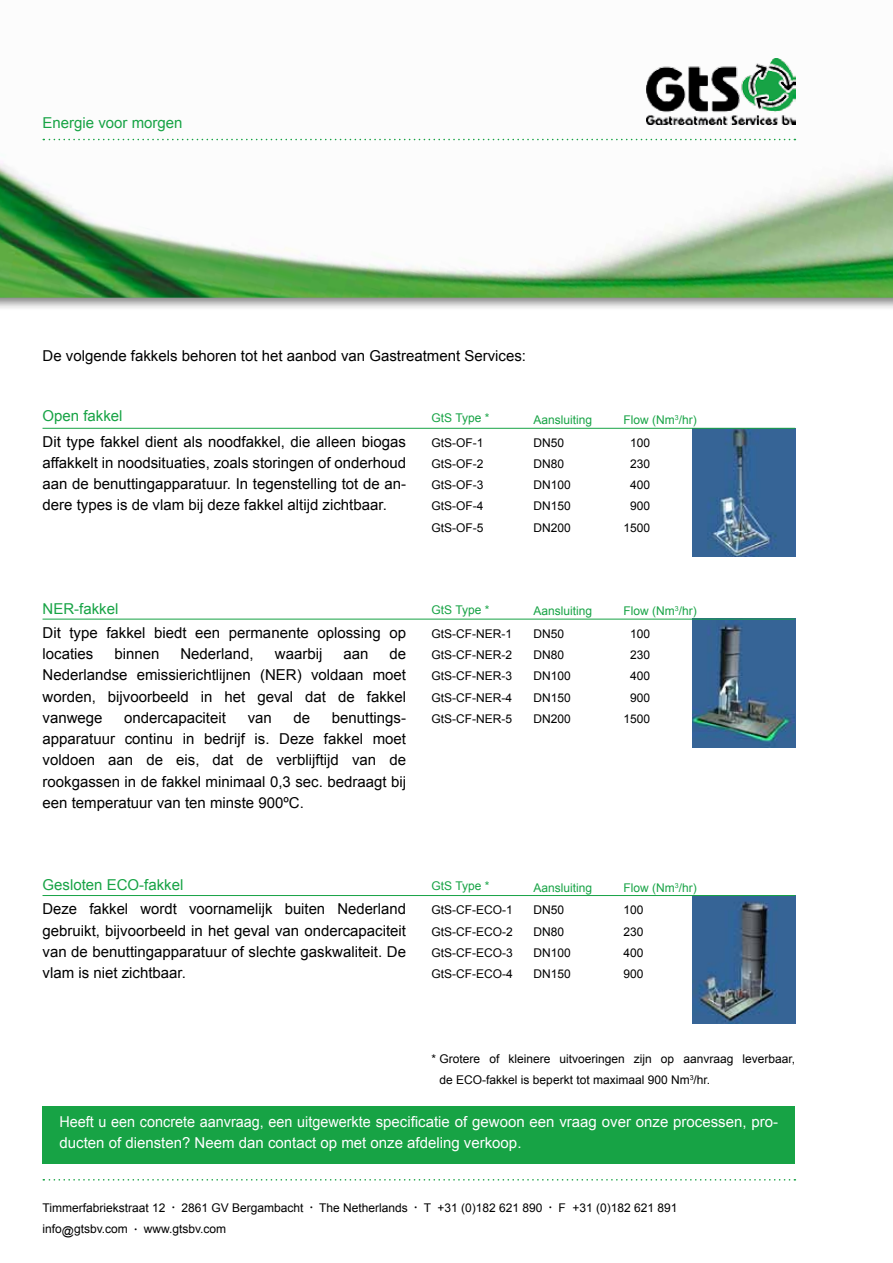
<style>
.page{position:relative;width:893px;height:1263px;background:#fff}
.page>*{position:absolute;margin:0;border:0;box-sizing:border-box;transform-origin:0 0}
.t1{font:15px/21.3px "Arial";color:#000;text-align:justify}
.t2{font:15px/21.3px "Arial";color:#fff;scale:.96 1}
.t3{font:15px "Arial";color:#17a345}
.t4{font:12px/21.3px "Arial";color:#000}
.t5{font:12px "Arial";color:#17a345}
.s1{font-size:7.5px}
</style>
<div class="page">
<div style="left:0;top:0;width:893px;height:311px;background:#000;opacity:.5"></div>
<img style="left:0;top:0;width:893px;height:298px">
<img style="left:647px;top:59px;width:149px;height:66px">
<svg style="left:43px;top:139px;width:752px;height:1px"></svg>
<svg style="left:43px;top:1179px;width:752px;height:1px"></svg>
<div style="left:43px;top:1106px;width:752px;height:57px;background:#17a345"></div>
<img style="left:692px;top:429px;width:103px;height:128px">
<img style="left:692px;top:620px;width:103px;height:127px">
<img style="left:692px;top:896px;width:103px;height:127px">
<hr style="left:43px;top:428px;width:752px;height:1px;background:#17a345">
<hr style="left:43px;top:619px;width:752px;height:1px;background:#17a345">
<hr style="left:43px;top:895px;width:752px;height:1px;background:#17a345">
<p class="t3" style="left:43px;top:112px;width:142px">Energie voor morgen</p>
<p class="t1" style="left:43px;top:346px;width:485px">De volgende fakkels behoren tot het aanbod van Gastreatment Services:</p>
<p class="t3" style="left:43px;top:406px;width:82px">Open fakkel</p>
<p class="t1" style="left:43px;top:431px;width:365px">Dit type fakkel dient als noodfakkel, die alleen biogas affakkelt in noodsituaties, zoals storingen of onderhoud aan de benuttingapparatuur. In tegenstelling tot de an&shy;dere types is de vlam bij deze fakkel altijd zichtbaar.</p>
<p class="t5" style="left:432px;top:410px;width:59px">GtS Type *</p>
<p class="t5" style="left:534px;top:412px;width:60px">Aansluiting</p>
<p class="t5" style="left:624px;top:412px;width:75px">Flow (Nm<sup>3</sup>/hr)</p>
<p class="t4" style="left:432px;top:432px;width:54px">GtS-OF-1</p>
<p class="t4" style="left:534px;top:432px;width:32px">DN50</p>
<p class="t4" style="left:630px;top:432px;width:22px">100</p>
<p class="t4" style="left:432px;top:453px;width:54px">GtS-OF-2</p>
<p class="t4" style="left:534px;top:453px;width:32px">DN80</p>
<p class="t4" style="left:630px;top:453px;width:22px">230</p>
<p class="t4" style="left:432px;top:474px;width:54px">GtS-OF-3</p>
<p class="t4" style="left:534px;top:474px;width:39px">DN100</p>
<p class="t4" style="left:630px;top:474px;width:22px">400</p>
<p class="t4" style="left:432px;top:496px;width:54px">GtS-OF-4</p>
<p class="t4" style="left:534px;top:496px;width:39px">DN150</p>
<p class="t4" style="left:630px;top:496px;width:22px">900</p>
<p class="t4" style="left:432px;top:517px;width:54px">GtS-OF-5</p>
<p class="t4" style="left:534px;top:517px;width:39px">DN200</p>
<p class="t4" style="left:624px;top:517px;width:28px">1500</p>
<p class="t3" style="left:43px;top:598px;width:77px">NER-fakkel</p>
<p class="t1" style="left:43px;top:622px;width:365px">Dit type fakkel biedt een permanente oplossing op locaties</p>
<p class="t1" style="left:43px;top:643px;width:365px;text-indent:347px">de Nederlandse emissierichtlijnen (NER) voldaan moet worden, bijvoorbeeld in het geval dat de fakkel vanwege</p>
<p class="t1" style="left:114px;top:643px;width:47px">binnen</p>
<p class="t1" style="left:180px;top:643px;width:75px">Nederland,</p>
<p class="t1" style="left:275px;top:643px;width:49px">waarbij</p>
<p class="t1" style="left:343px;top:643px;width:27px">aan</p>
<p class="t1" style="left:43px;top:707px;width:365px;text-indent:289px">benuttings&shy;apparatuur continu in bedrijf is. Deze fakkel moet voldoen aan de eis, dat de verblijftijd van de rookgassen in de fakkel minimaal 0,3 sec. bedraagt bij een temperatuur van ten minste 900ºC.</p>
<p class="t1" style="left:124px;top:707px;width:103px">ondercapaciteit</p>
<p class="t1" style="left:248px;top:707px;width:26px">van</p>
<p class="t1" style="left:293px;top:707px;width:18px">de</p>
<p class="t5" style="left:432px;top:601px;width:59px">GtS Type *</p>
<p class="t5" style="left:534px;top:603px;width:60px">Aansluiting</p>
<p class="t5" style="left:624px;top:603px;width:75px">Flow (Nm<sup>3</sup>/hr)</p>
<p class="t4" style="left:432px;top:623px;width:82px">GtS-CF-NER-1</p>
<p class="t4" style="left:534px;top:623px;width:32px">DN50</p>
<p class="t4" style="left:630px;top:623px;width:22px">100</p>
<p class="t4" style="left:432px;top:644px;width:82px">GtS-CF-NER-2</p>
<p class="t4" style="left:534px;top:644px;width:32px">DN80</p>
<p class="t4" style="left:630px;top:644px;width:22px">230</p>
<p class="t4" style="left:432px;top:666px;width:82px">GtS-CF-NER-3</p>
<p class="t4" style="left:534px;top:666px;width:39px">DN100</p>
<p class="t4" style="left:630px;top:666px;width:22px">400</p>
<p class="t4" style="left:432px;top:687px;width:82px">GtS-CF-NER-4</p>
<p class="t4" style="left:534px;top:687px;width:39px">DN150</p>
<p class="t4" style="left:630px;top:687px;width:22px">900</p>
<p class="t4" style="left:432px;top:708px;width:82px">GtS-CF-NER-5</p>
<p class="t4" style="left:534px;top:708px;width:39px">DN200</p>
<p class="t4" style="left:624px;top:708px;width:28px">1500</p>
<p class="t3" style="left:43px;top:875px;width:142px">Gesloten ECO-fakkel</p>
<p class="t1" style="left:43px;top:898px;width:365px">Deze fakkel wordt voornamelijk buiten Nederland gebruikt, bijvoorbeeld in het geval van ondercapaciteit van de benuttingapparatuur of slechte gaskwaliteit. De vlam is niet zichtbaar.</p>
<p class="t5" style="left:432px;top:878px;width:59px">GtS Type *</p>
<p class="t5" style="left:534px;top:879px;width:60px">Aansluiting</p>
<p class="t5" style="left:624px;top:879px;width:75px">Flow (Nm<sup>3</sup>/hr)</p>
<p class="t4" style="left:432px;top:899px;width:83px">GtS-CF-ECO-1</p>
<p class="t4" style="left:534px;top:899px;width:32px">DN50</p>
<p class="t4" style="left:624px;top:899px;width:22px">100</p>
<p class="t4" style="left:432px;top:921px;width:83px">GtS-CF-ECO-2</p>
<p class="t4" style="left:534px;top:921px;width:32px">DN80</p>
<p class="t4" style="left:624px;top:921px;width:22px">230</p>
<p class="t4" style="left:432px;top:942px;width:83px">GtS-CF-ECO-3</p>
<p class="t4" style="left:534px;top:942px;width:39px">DN100</p>
<p class="t4" style="left:624px;top:942px;width:22px">400</p>
<p class="t4" style="left:432px;top:963px;width:83px">GtS-CF-ECO-4</p>
<p class="t4" style="left:534px;top:963px;width:39px">DN150</p>
<p class="t4" style="left:624px;top:963px;width:22px">900</p>
<p class="t4" style="left:440px;top:1048px;width:357px;text-indent:-8px">* Grotere of kleinere uitvoeringen zijn op aanvraag leverbaar, de ECO-fakkel is beperkt tot maximaal 900 Nm<sup>3</sup>/hr.</p>
<p class="t2" style="left:60px;top:1111px;width:750px">Heeft u een concrete aanvraag, een uitgewerkte specificatie of gewoon een vraag over onze processen, pro&shy;ducten of diensten? Neem dan contact op met onze afdeling verkoop.</p>
<p class="t4" style="left:43px;top:1197px;width:637px">Timmerfabriekstraat 12 <span class="s1">•</span> 2861 GV Bergambacht <span class="s1">•</span> The Netherlands <span class="s1">•</span> T +31 (0)182 621 890 <span class="s1">•</span> F +31 (0)182 621 891 info@gtsbv.com <span class="s1">•</span> www.gtsbv.com</p>
</div>
